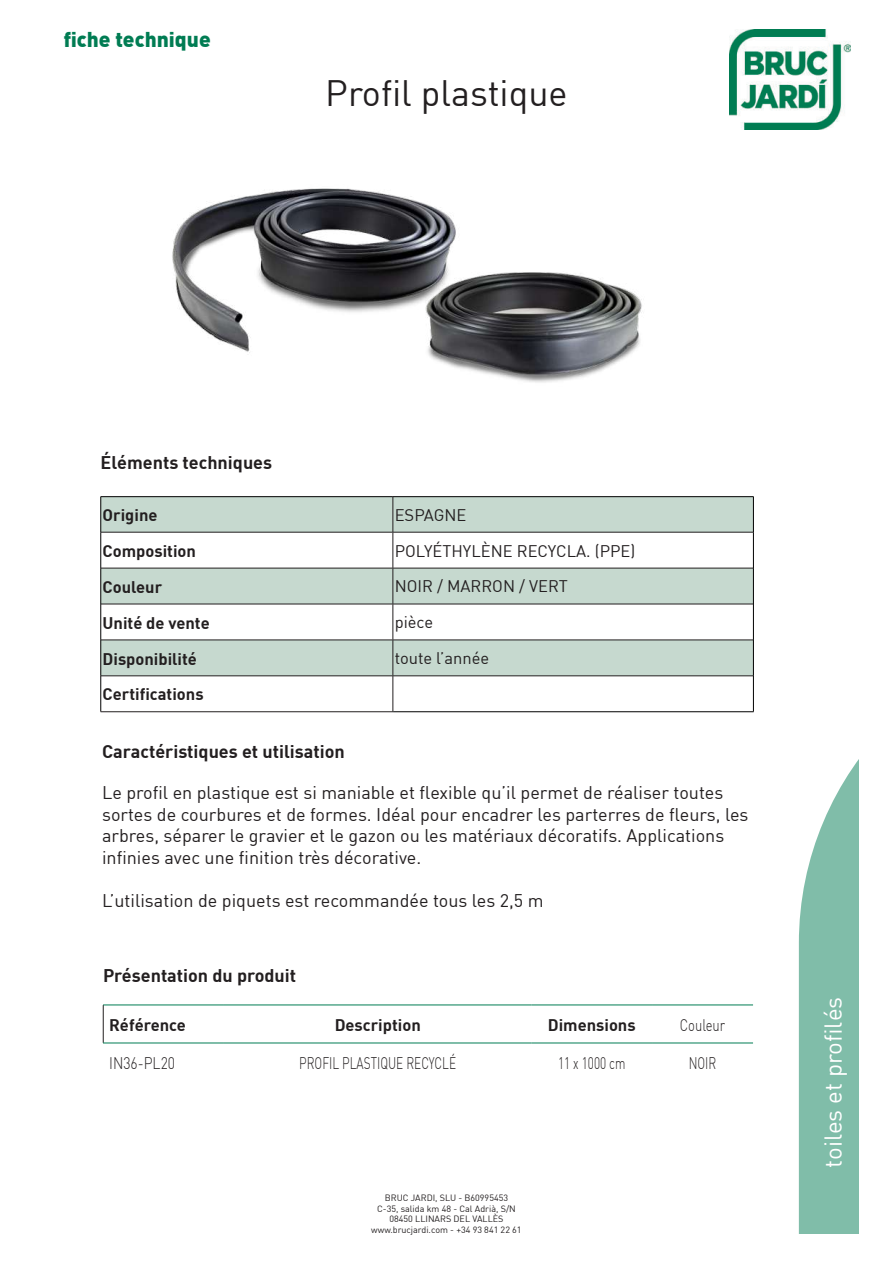
<style>
.page{position:relative;width:893px;height:1263px;background:#fff}
.page>*{position:absolute;margin:0;border:0;box-sizing:border-box;transform-origin:0 0}
.t1{font:36px "DIN";color:#231f20}
.t2{font:24px "DIN";color:#fff}
.t3{font:900 21px "DIN";color:#007c53}
.t4{font:18px/21.6px "DIN";color:#231f20}
.t5{font:700 18px "DIN";color:#231f20}
.t6{font:700 16.5px "DIN";color:#231f20}
.t7{font:16.5px "DIN";color:#231f20}
.t8{font:300 16.5px "DIN";color:#231f20;scale:.72 1}
.t9{font:300 16.5px "DIN";color:#231f20;scale:.85 1}
.t10{font:300 16.5px "DIN";color:#231f20;scale:.79 1}
.t11{font:9px/10.8px "DIN";color:#231f20;text-align:center}
</style>
<div class="page">
<svg style="left:799px;top:760px;width:59px;height:473px"></svg>
<img style="left:729px;top:30px;width:121px;height:100px">
<svg style="left:102px;top:497px;width:651px;height:178px;fill:#c6d9cf"></svg>
<hr style="left:101px;top:496px;width:292px;height:1px;background:#000">
<hr style="left:101px;top:497px;width:1px;height:35px;background:#000">
<hr style="left:393px;top:496px;width:361px;height:1px;background:#000">
<hr style="left:753px;top:497px;width:1px;height:35px;background:#000">
<hr style="left:101px;top:532px;width:1px;height:36px;background:#000">
<hr style="left:753px;top:532px;width:1px;height:36px;background:#000">
<hr style="left:101px;top:568px;width:1px;height:36px;background:#000">
<hr style="left:753px;top:568px;width:1px;height:36px;background:#000">
<hr style="left:101px;top:604px;width:1px;height:36px;background:#000">
<hr style="left:753px;top:604px;width:1px;height:36px;background:#000">
<hr style="left:101px;top:640px;width:1px;height:36px;background:#000">
<hr style="left:753px;top:640px;width:1px;height:36px;background:#000">
<hr style="left:101px;top:676px;width:1px;height:35px;background:#000">
<hr style="left:753px;top:676px;width:1px;height:35px;background:#000">
<hr style="left:393px;top:711px;width:361px;height:1px;background:#000">
<hr style="left:393px;top:497px;width:1px;height:35px;background:#231f20">
<hr style="left:101px;top:532px;width:292px;height:1px;background:#231f20">
<hr style="left:393px;top:532px;width:360px;height:1px;background:#231f20">
<hr style="left:393px;top:532px;width:1px;height:36px;background:#231f20">
<hr style="left:101px;top:568px;width:292px;height:1px;background:#231f20">
<hr style="left:393px;top:568px;width:360px;height:1px;background:#231f20">
<hr style="left:393px;top:568px;width:1px;height:36px;background:#231f20">
<hr style="left:101px;top:604px;width:292px;height:1px;background:#231f20">
<hr style="left:393px;top:604px;width:360px;height:1px;background:#231f20">
<hr style="left:393px;top:604px;width:1px;height:36px;background:#231f20">
<hr style="left:101px;top:640px;width:292px;height:1px;background:#231f20">
<hr style="left:393px;top:640px;width:360px;height:1px;background:#231f20">
<hr style="left:393px;top:640px;width:1px;height:36px;background:#231f20">
<hr style="left:101px;top:675px;width:292px;height:1px;background:#231f20">
<hr style="left:393px;top:675px;width:360px;height:1px;background:#231f20">
<hr style="left:393px;top:676px;width:1px;height:35px;background:#231f20">
<hr style="left:101px;top:711px;width:292px;height:1px;background:#231f20">
<img style="left:172px;top:188px;width:240px;height:165px">
<img style="left:375px;top:197px;width:267px;height:186px">
<hr style="left:103px;top:1005px;width:121px;height:1px;background:#007c53">
<hr style="left:224px;top:1005px;width:307px;height:1px;background:#007c53">
<hr style="left:531px;top:1005px;width:121px;height:1px;background:#007c53">
<hr style="left:652px;top:1005px;width:101px;height:1px;background:#007c53">
<hr style="left:103px;top:1005px;width:1px;height:38px;background:#231f20">
<hr style="left:103px;top:1043px;width:121px;height:1px;background:#007c53">
<hr style="left:224px;top:1043px;width:307px;height:1px;background:#007c53">
<hr style="left:531px;top:1043px;width:121px;height:1px;background:#007c53">
<hr style="left:652px;top:1043px;width:101px;height:1px;background:#007c53">
<p class="t3" style="left:64px;top:29px;width:148px">fiche technique</p>
<h1 class="t1" style="left:325px;top:71px;width:244px">Profil plastique</h1>
<p class="t5" style="left:101px;top:451px;width:173px">Éléments techniques</p>
<p class="t6" style="left:103px;top:504px;width:56px">Origine</p>
<p class="t7" style="left:395px;top:504px;width:73px">ESPAGNE</p>
<p class="t6" style="left:103px;top:540px;width:95px">Composition</p>
<p class="t7" style="left:395px;top:540px;width:242px">POLYÉTHYLÈNE RECYCLA. (PPE)</p>
<p class="t6" style="left:103px;top:576px;width:61px">Couleur</p>
<p class="t7" style="left:395px;top:576px;width:175px">NOIR / MARRON / VERT</p>
<p class="t6" style="left:103px;top:612px;width:109px">Unité de vente</p>
<p class="t7" style="left:395px;top:612px;width:40px">pièce</p>
<p class="t6" style="left:103px;top:648px;width:96px">Disponibilité</p>
<p class="t7" style="left:395px;top:648px;width:96px">toute l’année</p>
<p class="t6" style="left:103px;top:684px;width:102px">Certifications</p>
<p class="t5" style="left:102px;top:739px;width:244px">Caractéristiques et utilisation</p>
<p class="t4" style="left:102px;top:782px;width:648px">Le profil en plastique est si maniable et flexible qu’il permet de réaliser toutes sortes de courbures et de formes. Idéal pour encadrer les parterres de fleurs, les arbres, séparer le gravier et le gazon ou les matériaux décoratifs. Applications infinies avec une finition très décorative.</p>
<p class="t4" style="left:102px;top:890px;width:443px">L’utilisation de piquets est recommandée tous les 2,5 m</p>
<p class="t5" style="left:103px;top:964px;width:195px">Présentation du produit</p>
<p class="t6" style="left:109px;top:1014px;width:78px">Référence</p>
<p class="t6" style="left:335px;top:1014px;width:88px">Description</p>
<p class="t6" style="left:548px;top:1014px;width:89px">Dimensions</p>
<p class="t10" style="left:680px;top:1017px;width:59px">Couleur</p>
<p class="t9" style="left:109px;top:1056px;width:79px">IN36-PL20</p>
<p class="t8" style="left:299px;top:1056px;width:219px">PROFIL PLASTIQUE RECYCLÉ</p>
<p class="t8" style="left:558px;top:1056px;width:95px">11 x 1000 cm</p>
<p class="t8" style="left:689px;top:1056px;width:40px">NOIR</p>
<p class="t11" style="left:371px;top:1192px;width:152px">BRUC JARDI, SLU - B60995453<br>C-35, salida km 48 - Cal Adrià, S/N<br>08450 LLINARS DEL VALLÈS www.brucjardi.com - +34 93 841 22 61</p>
<h2 class="t2" style="left:818px;top:1167px;width:172px;rotate:-90deg">toiles et profilés</h2>
</div>
